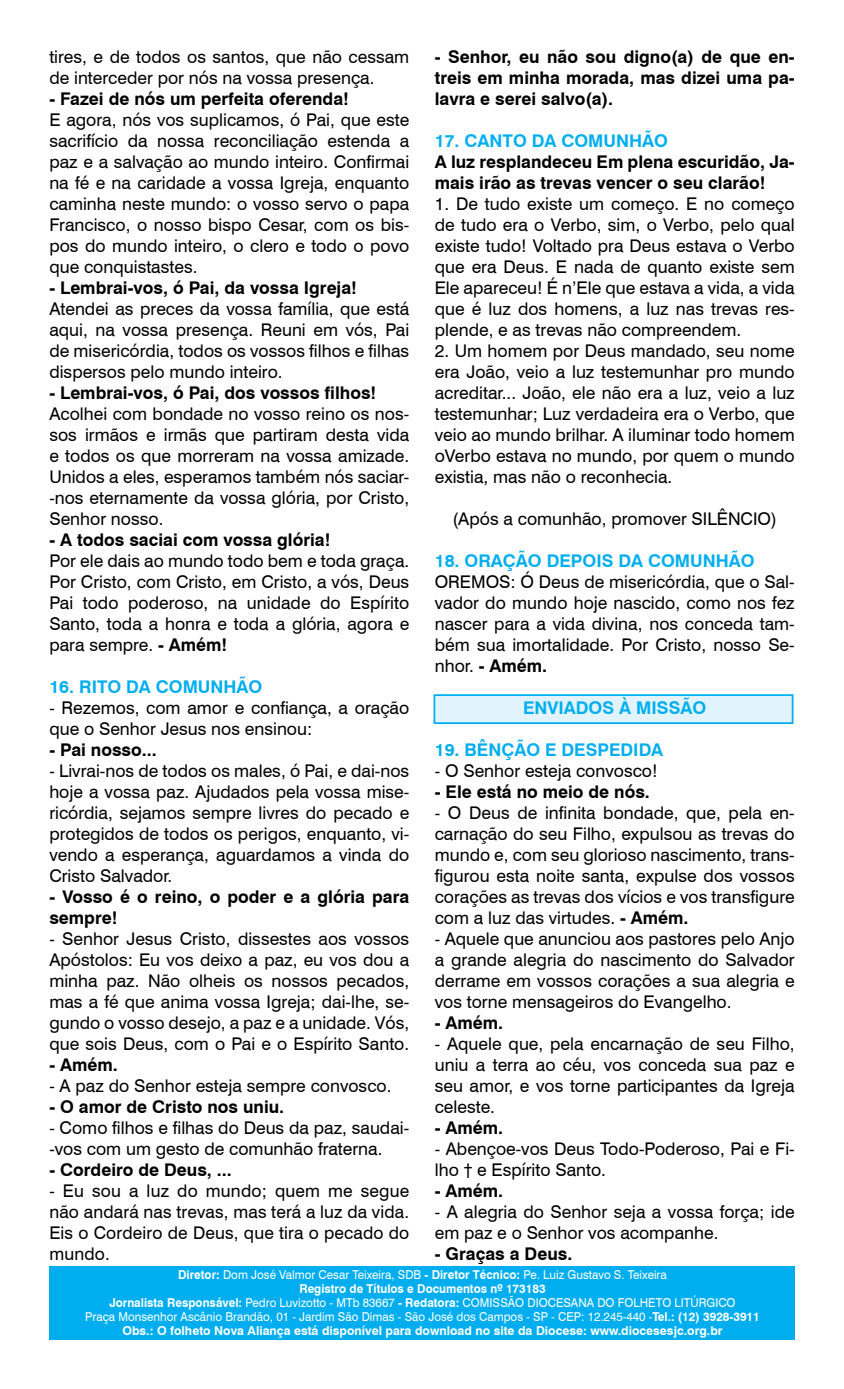
<style>
.page{position:relative;width:844px;height:1389px;background:#fff}
.page>*{position:absolute;margin:0;border:0;box-sizing:border-box;transform-origin:0 0}
.t1{font:17.5px/21px "Swiss 721 BT";color:#000;text-align:justify}
.t2{font:700 17.5px/21px "Swiss 721 BT";color:#000}
.t3{font:700 17.5px "Swiss 721 BT";color:#00aeef}
.t4{font:700 12.25px/14px "Swiss 721 BT";color:#fff;text-align:center;scale:.95 1}
.s1{font-weight:700}
.s2{font-weight:400}
</style>
<div class="page">
<div style="left:433px;top:694px;width:360px;height:30px;background:#e1f4fd;border:2px solid #00aeef"></div>
<div style="left:50px;top:1266px;width:744px;height:73px;background:#00aeef"></div>
<p class="t1" style="left:49px;top:45px;width:361px">tires, e de todos os santos, que não cessam de interceder por nós na vossa presença.</p>
<p class="t2" style="left:49px;top:88px;width:301px">- Fazei de nós um perfeita oferenda!</p>
<p class="t1" style="left:49px;top:108px;width:361px">E agora, nós vos suplicamos, ó Pai, que este sacrifício da nossa reconciliação estenda a paz e a salvação ao mundo inteiro. Confirmai na fé e na caridade a vossa Igreja, enquanto caminha neste mundo: o vosso servo o papa Francisco, o nosso bispo Cesar, com os bis&shy;pos do mundo inteiro, o clero e todo o povo que conquistastes.</p>
<p class="t2" style="left:49px;top:277px;width:309px">- Lembrai-vos, ó Pai, da vossa Igreja!</p>
<p class="t1" style="left:49px;top:297px;width:361px">Atendei as preces da vossa família, que está aqui, na vossa presença. Reuni em vós, Pai de misericórdia, todos os vossos filhos e filhas dispersos pelo mundo inteiro.</p>
<p class="t2" style="left:49px;top:382px;width:328px">- Lembrai-vos, ó Pai, dos vossos filhos!</p>
<p class="t1" style="left:49px;top:402px;width:361px">Acolhei com bondade no vosso reino os nos&shy;sos irmãos e irmãs que partiram desta vida e todos os que morreram na vossa amizade.<br>Unidos a eles, esperamos também nós saciar--nos eternamente da vossa glória, por Cristo, Senhor nosso.</p>
<p class="t2" style="left:49px;top:529px;width:282px">- A todos saciai com vossa glória!</p>
<p class="t1" style="left:49px;top:549px;width:361px">Por ele dais ao mundo todo bem e toda graça.<br>Por Cristo, com Cristo, em Cristo, a vós, Deus Pai todo poderoso, na unidade do Espírito Santo, toda a honra e toda a glória, agora e para sempre. <span class="s1">- Amém!</span></p>
<p class="t3" style="left:49px;top:675px;width:214px">16. RITO DA COMUNHÃO</p>
<p class="t1" style="left:49px;top:696px;width:361px">- Rezemos, com amor e confiança, a oração que o Senhor Jesus nos ensinou:</p>
<p class="t2" style="left:49px;top:739px;width:109px">- Pai nosso...</p>
<p class="t1" style="left:49px;top:760px;width:361px">- Livrai-nos de todos os males, ó Pai, e dai-nos hoje a vossa paz. Ajudados pela vossa mise&shy;ricórdia, sejamos sempre livres do pecado e protegidos de todos os perigos, enquanto, vi&shy;vendo a esperança, aguardamos a vinda do Cristo Salvador.</p>
<p class="t2" style="left:49px;top:886px;width:361px">- Vosso é o reino, o poder e a glória para sempre!</p>
<p class="t1" style="left:49px;top:928px;width:361px">- Senhor Jesus Cristo, dissestes aos vossos Apóstolos: Eu vos deixo a paz, eu vos dou a minha paz. Não olheis os nossos pecados, mas a fé que anima vossa Igreja; dai-lhe, se&shy;gundo o vosso desejo, a paz e a unidade. Vós, que sois Deus, com o Pai e o Espírito Santo.</p>
<p class="t2" style="left:49px;top:1054px;width:70px">- Amém.</p>
<p class="t1" style="left:49px;top:1075px;width:343px">- A paz do Senhor esteja sempre convosco.</p>
<p class="t2" style="left:49px;top:1096px;width:236px">- O amor de Cristo nos uniu.</p>
<p class="t1" style="left:49px;top:1117px;width:361px">- Como filhos e filhas do Deus da paz, saudai--vos com um gesto de comunhão fraterna.</p>
<p class="t2" style="left:49px;top:1159px;width:184px">- Cordeiro de Deus, ...</p>
<p class="t1" style="left:49px;top:1180px;width:361px">- Eu sou a luz do mundo; quem me segue não andará nas trevas, mas terá a luz da vida.<br>Eis o Cordeiro de Deus, que tira o pecado do mundo.</p>
<p class="t2" style="left:434px;top:46px;width:361px;text-align:justify">- Senhor, eu não sou digno(a) de que en&shy;treis em minha morada, mas dizei uma pa&shy;lavra e serei salvo(a).</p>
<p class="t3" style="left:434px;top:129px;width:234px">17. CANTO DA COMUNHÃO</p>
<p class="t2" style="left:434px;top:151px;width:361px">A luz resplandeceu Em plena escuridão, Ja&shy;mais irão as trevas vencer o seu clarão!</p>
<p class="t1" style="left:434px;top:193px;width:361px">1. De tudo existe um começo. E no começo de tudo era o Verbo, sim, o Verbo, pelo qual existe tudo! Voltado pra Deus estava o Verbo que era Deus. E nada de quanto existe sem Ele apareceu! É n’Ele que estava a vida, a vida que é luz dos homens, a luz nas trevas res&shy;plende, e as trevas não compreendem.</p>
<p class="t1" style="left:434px;top:340px;width:361px">2. Um homem por Deus mandado, seu nome era João, veio a luz testemunhar pro mundo acreditar... João, ele não era a luz, veio a luz testemunhar; Luz verdadeira era o Verbo, que veio ao mundo brilhar. A iluminar todo homem oVerbo estava no mundo, por quem o mundo existia, mas não o reconhecia.</p>
<p class="t1" style="left:452px;top:508px;width:326px">(Após a comunhão, promover SILÊNCIO)</p>
<p class="t3" style="left:434px;top:549px;width:321px">18. ORAÇÃO DEPOIS DA COMUNHÃO</p>
<p class="t1" style="left:434px;top:571px;width:361px">OREMOS: Ó Deus de misericórdia, que o Sal&shy;vador do mundo hoje nascido, como nos fez nascer para a vida divina, nos conceda tam&shy;bém sua imortalidade. Por Cristo, nosso Se&shy;nhor. <span class="s1">- Amém.</span></p>
<p class="t3" style="left:523px;top:696px;width:184px">ENVIADOS À MISSÃO</p>
<p class="t3" style="left:434px;top:738px;width:230px">19. BÊNÇÃO E DESPEDIDA</p>
<p class="t1" style="left:434px;top:760px;width:224px">- O Senhor esteja convosco!</p>
<p class="t2" style="left:434px;top:781px;width:216px">- Ele está no meio de nós.</p>
<p class="t1" style="left:434px;top:802px;width:361px">- O Deus de infinita bondade, que, pela en&shy;carnação do seu Filho, expulsou as trevas do mundo e, com seu glorioso nascimento, trans&shy;figurou esta noite santa, expulse dos vossos corações as trevas dos vícios e vos transfigure com a luz das virtudes. <span class="s1">- Amém.</span></p>
<p class="t1" style="left:434px;top:928px;width:361px">- Aquele que anunciou aos pastores pelo Anjo a grande alegria do nascimento do Salvador derrame em vossos corações a sua alegria e vos torne mensageiros do Evangelho.</p>
<p class="t2" style="left:434px;top:1012px;width:70px">- Amém.</p>
<p class="t1" style="left:434px;top:1033px;width:361px">- Aquele que, pela encarnação de seu Filho, uniu a terra ao céu, vos conceda sua paz e seu amor, e vos torne participantes da Igreja celeste.</p>
<p class="t2" style="left:434px;top:1117px;width:70px">- Amém.</p>
<p class="t1" style="left:434px;top:1138px;width:361px">- Abençoe-vos Deus Todo-Poderoso, Pai e Fi&shy;lho † e Espírito Santo.</p>
<p class="t2" style="left:434px;top:1180px;width:70px">- Amém.</p>
<p class="t1" style="left:434px;top:1201px;width:361px">- A alegria do Senhor seja a vossa força; ide em paz e o Senhor vos acompanhe.</p>
<p class="t2" style="left:434px;top:1243px;width:139px">- Graças a Deus.</p>
<p class="t4" style="left:85px;top:1268px;width:711px">Diretor: <span class="s2">Dom José Valmor Cesar Teixeira, SDB</span> - Diretor Técnico: <span class="s2">Pe. Luiz Gustavo S. Teixeira<br></span>Registro de Títulos e Documentos nº 173183<br>Jornalista Responsável: <span class="s2">Pedro Luvizotto - MTb 83667</span> - Redatora: <span class="s2">COMISSÃO DIOCESANA DO FOLHETO LITÚRGICO<br>Praça Monsenhor Ascânio Brandão, 01 - Jardim São Dimas - São José dos Campos - SP - CEP: 12.245-440 -</span>Tel.: (12) 3928-3911<br>Obs.: O folheto Nova Aliança está disponível para download no site da Diocese: www.diocesesjc.org.br</p>
</div>
